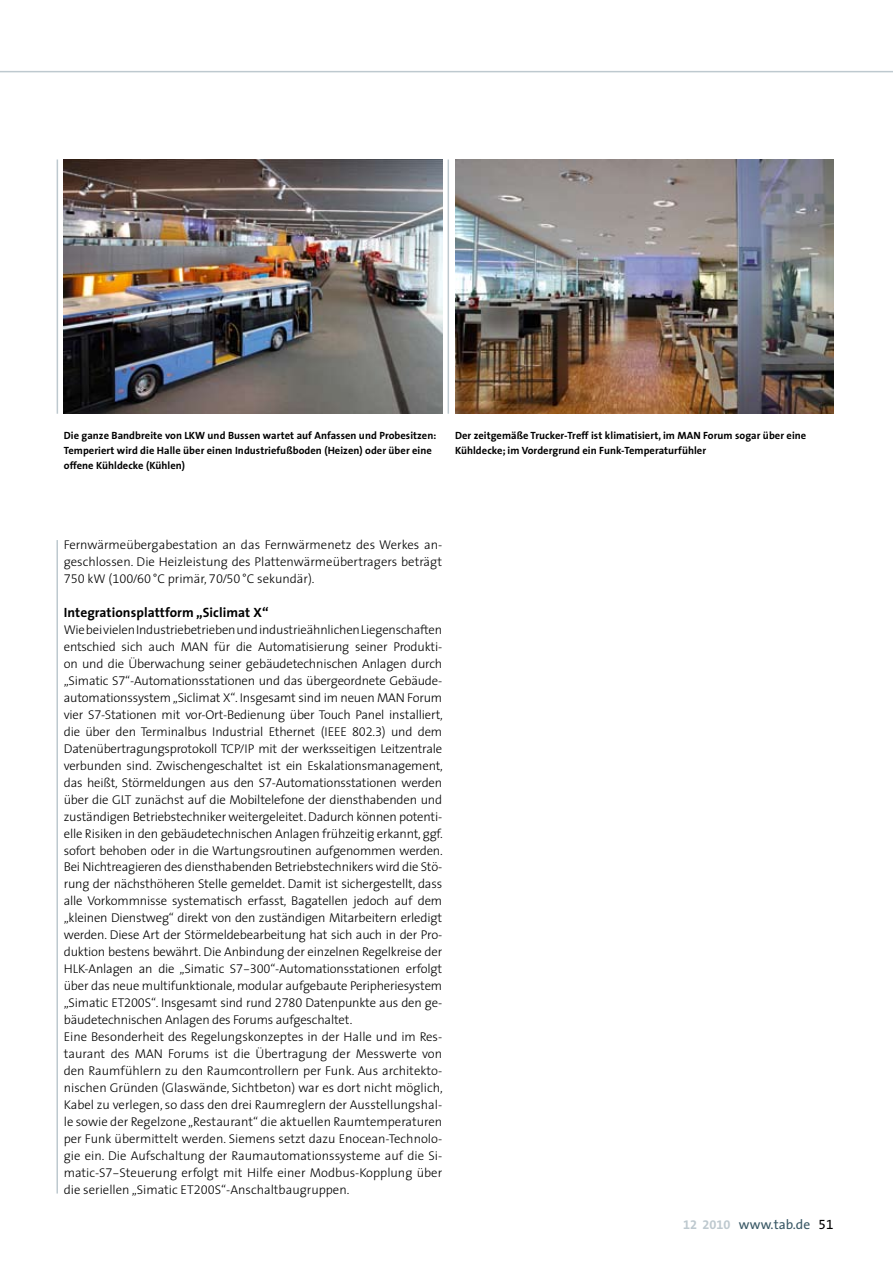
<style>
.page{position:relative;width:893px;height:1263px;background:#fff}
.page>*{position:absolute;margin:0;border:0;box-sizing:border-box;transform-origin:0 0}
.t1{font:700 13.5px "The Sans";letter-spacing:.005em;color:#000}
.t2{font:13.5px "The Sans";color:#395865}
.t3{font:300 12.75px/17px "The Sans";letter-spacing:-.015em;color:#000;text-align:justify}
.t4{font:700 10.5px/15.3px "The Sans";letter-spacing:.005em;color:#000}
.s1{font-family:"The Sans Light Expert";font-weight:400}
.s2{font-family:"The Sans Bold Expert";font-size:12.75px;color:#bec9cf}
.s3{font-family:"The Sans Expert";color:#000}
</style>
<div class="page">
<hr style="left:0;top:71px;width:893px;height:1px;background:#bec9cf">
<img style="left:64px;top:159px;width:378px;height:255px">
<hr style="left:57px;top:159px;width:1px;height:255px;background:#bec9cf">
<hr style="left:56px;top:540px;width:2px;height:653px;background:#bec9cf">
<img style="left:455px;top:159px;width:378px;height:255px">
<hr style="left:448px;top:159px;width:1px;height:255px;background:#bec9cf">
<p class="t4" style="left:64px;top:427px;width:374px">Die ganze Bandbreite von LKW und Bussen wartet auf Anfassen und Probesitzen:<br>Temperiert wird die Halle über einen Industriefußboden (Heizen) oder über eine offene Kühldecke (Kühlen)</p>
<p class="t4" style="left:455px;top:427px;width:353px">Der zeitgemäße Trucker-Treff ist klimatisiert, im MAN Forum sogar über eine<br>Kühldecke; im Vordergrund ein Funk-Temperaturfühler</p>
<p class="t3" style="left:64px;top:537px;width:380px">Fernwärmeübergabestation an das Fernwärmenetz des Werkes an&shy;geschlossen. Die Heizleistung des Plattenwärmeübertragers beträgt <span class="s1">750</span> kW (<span class="s1">100/60</span>°C primär, <span class="s1">70/50</span>°C sekundär).</p>
<p class="t1" style="left:64px;top:604px;width:206px">Integrationsplattform „Siclimat X“</p>
<p class="t3" style="left:64px;top:621px;width:381px;text-align:left">Wie bei vielen Industriebetrieben und industrieähnlichen Liegenschaften entschied sich auch MAN für die Automatisierung seiner Produkti&shy;on und die Überwachung seiner gebäudetechnischen Anlagen durch „Simatic S<span class="s1">7</span>“-Automationsstationen und das übergeordnete Gebäude&shy;automationssystem „Siclimat X“. Insgesamt sind im neuen MAN Forum vier S<span class="s1">7</span>-Stationen mit vor-Ort-Bedienung über Touch Panel installiert, die über den Terminalbus Industrial Ethernet (IEEE <span class="s1">802.3</span>) und dem Datenübertragungsprotokoll TCP/IP mit der werksseitigen Leitzentrale verbunden sind. Zwischengeschaltet ist ein Eskalationsmanagement, das heißt, Störmeldungen aus den S<span class="s1">7</span>-Automationsstationen werden über die GLT zunächst auf die Mobiltelefone der diensthabenden und zuständigen Betriebstechniker weitergeleitet. Dadurch können potenti&shy;elle Risiken in den gebäudetechnischen Anlagen frühzeitig erkannt, ggf. sofort behoben oder in die Wartungsroutinen aufgenommen werden.<br>Bei Nichtreagieren des diensthabenden Betriebstechnikers wird die Stö&shy;rung der nächsthöheren Stelle gemeldet. Damit ist sichergestellt, dass alle Vorkommnisse systematisch erfasst, Bagatellen jedoch auf dem „kleinen Dienstweg“ direkt von den zuständigen Mitarbeitern erledigt werden. Diese Art der Störmeldebearbeitung hat sich auch in der Pro&shy;duktion bestens bewährt. Die Anbindung der einzelnen Regelkreise der HLK-Anlagen an die „Simatic S<span class="s1">7-300</span>“-Automationsstationen erfolgt über das neue multifunktionale, modular aufgebaute Peripheriesystem „Simatic ET<span class="s1">200</span>S“. Insgesamt sind rund <span class="s1">2780</span> Datenpunkte aus den ge&shy;bäudetechnischen Anlagen des Forums aufgeschaltet.<br>Eine Besonderheit des Regelungskonzeptes in der Halle und im Res&shy;taurant des MAN Forums ist die Übertragung der Messwerte von den Raumfühlern zu den Raumcontrollern per Funk. Aus architekto&shy;nischen Gründen (Glaswände, Sichtbeton) war es dort nicht möglich, Kabel zu verlegen, so dass den drei Raumreglern der Ausstellungshal&shy;le sowie der Regelzone „Restaurant“ die aktuellen Raumtemperaturen per Funk übermittelt werden. Siemens setzt dazu Enocean-Technolo&shy;gie ein. Die Aufschaltung der Raumautomationssysteme auf die Si&shy;matic-S<span class="s1">7-</span>Steuerung erfolgt mit Hilfe einer Modbus-Kopplung über die seriellen „Simatic ET<span class="s1">200</span>S“-Anschalt-baugruppen.</p>
<p class="t2" style="left:683px;top:1215px;width:152px"><span class="s2">12 2010</span> www.tab.de <span class="s3">51</span></p>
</div>
